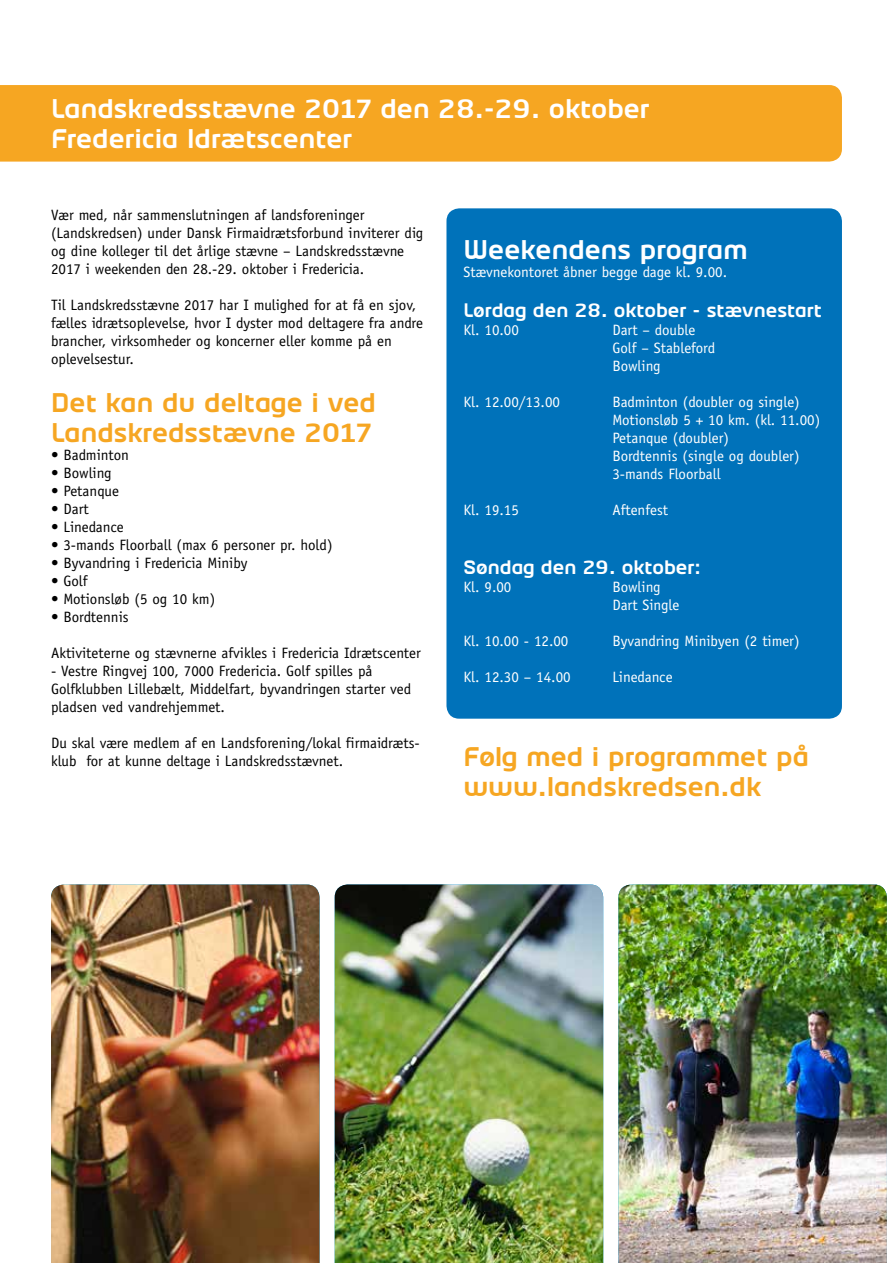
<style>
.page{position:relative;width:893px;height:1263px;background:#fff}
.page>*{position:absolute;margin:0;border:0;box-sizing:border-box;transform-origin:0 0}
.t1{font:700 27px/30px "Firm";color:#f6a622}
.t2{font:700 27px/30px "Firm";color:#fff}
.t3{font:700 19.5px "Firm";color:#fff}
.t4{font:15px/18px "Officina Sans";color:#000}
.t5{font:15px/18px "Officina Sans";color:#fff}
</style>
<div class="page">
<div style="left:446px;top:208px;width:396px;height:511px;background:#0072ba;border-radius:13px"></div>
<div style="left:0;top:85px;width:842px;height:77px;background:#f6a622"></div>
<img style="left:51px;top:884px;width:269px;height:379px">
<img style="left:335px;top:884px;width:268px;height:379px">
<img style="left:618px;top:884px;width:269px;height:379px">
<h1 class="t2" style="left:51px;top:95px;width:600px">Landskredsstævne 2017 den 28.-29. oktober<br>Fredericia Idrætscenter</h1>
<p class="t4" style="left:51px;top:206px;width:374px">Vær med, når sammenslutningen af landsforeninger (Landskredsen) under Dansk Firmaidrætsforbund inviterer dig og dine kolleger til det årlige stævne – Landskredsstævne 2017 i weekenden den 28.-29. oktober i Fredericia.</p>
<p class="t4" style="left:51px;top:296px;width:373px">Til Landskredsstævne 2017 har I mulighed for at få en sjov, fælles idrætsoplevelse, hvor I dyster mod deltagere fra andre brancher, virksomheder og koncerner eller komme på en oplevelsestur.</p>
<h1 class="t1" style="left:51px;top:388px;width:327px">Det kan du deltage i ved<br>Landskredsstævne 2017</h1>
<p class="t4" style="left:51px;top:446px;width:79px">• Badminton</p>
<p class="t4" style="left:51px;top:464px;width:62px">• Bowling</p>
<p class="t4" style="left:51px;top:482px;width:69px">• Petanque</p>
<p class="t4" style="left:51px;top:500px;width:39px">• Dart</p>
<p class="t4" style="left:51px;top:518px;width:74px">• Linedance</p>
<p class="t4" style="left:51px;top:536px;width:283px">• 3-mands Floorball (max 6 personer pr. hold)</p>
<p class="t4" style="left:51px;top:554px;width:198px">• Byvandring i Fredericia Miniby</p>
<p class="t4" style="left:51px;top:572px;width:38px">• Golf</p>
<p class="t4" style="left:51px;top:590px;width:166px">• Motionsløb (5 og 10 km)</p>
<p class="t4" style="left:51px;top:608px;width:79px">• Bordtennis</p>
<p class="t4" style="left:51px;top:644px;width:371px">Aktiviteterne og stævnerne afvikles i Fredericia Idrætscenter</p>
<p class="t4" style="left:51px;top:662px;width:362px">- Vestre Ringvej 100, 7000 Fredericia. Golf spilles på<br>Golfklubben Lillebælt, Middelfart, byvandringen starter ved pladsen ved vandrehjemmet.</p>
<p class="t4" style="left:51px;top:734px;width:370px">Du skal være medlem af en Landsforening/lokal firmaidræts&shy;klub for at kunne deltage i Landskredsstævnet.</p>
<h1 class="t2" style="left:463px;top:235px;width:286px">Weekendens program</h1>
<p class="t5" style="left:463px;top:263px;width:265px">Stævnekontoret åbner begge dage kl. 9.00.</p>
<h2 class="t3" style="left:463px;top:299px;width:360px">Lørdag den 28. oktober - stævnestart</h2>
<p class="t5" style="left:463px;top:321px;width:57px">Kl. 10.00</p>
<p class="t5" style="left:612px;top:321px;width:104px">Dart – double<br>Golf – Stableford<br>Bowling</p>
<p class="t5" style="left:463px;top:393px;width:98px">Kl. 12.00/13.00</p>
<p class="t5" style="left:612px;top:393px;width:209px">Badminton (doubler og single)<br>Motionsløb 5 + 10 km. (kl. 11.00)<br>Petanque (doubler)<br>Bordtennis (single og doubler)<br>3-mands Floorball</p>
<p class="t5" style="left:463px;top:501px;width:57px">Kl. 19.15</p>
<p class="t5" style="left:612px;top:501px;width:57px">Aftenfest</p>
<h2 class="t3" style="left:463px;top:555px;width:239px">Søndag den 29. oktober:</h2>
<p class="t5" style="left:463px;top:578px;width:49px">Kl. 9.00</p>
<p class="t5" style="left:612px;top:578px;width:69px">Bowling<br>Dart Single</p>
<p class="t5" style="left:463px;top:632px;width:106px">Kl. 10.00 - 12.00</p>
<p class="t5" style="left:612px;top:632px;width:189px">Byvandring Minibyen (2 timer)</p>
<p class="t5" style="left:463px;top:668px;width:109px">Kl. 12.30 – 14.00</p>
<p class="t5" style="left:612px;top:668px;width:62px">Linedance</p>
<h1 class="t1" style="left:463px;top:742px;width:347px">Følg med i programmet på www.landskredsen.dk</h1>
</div>
